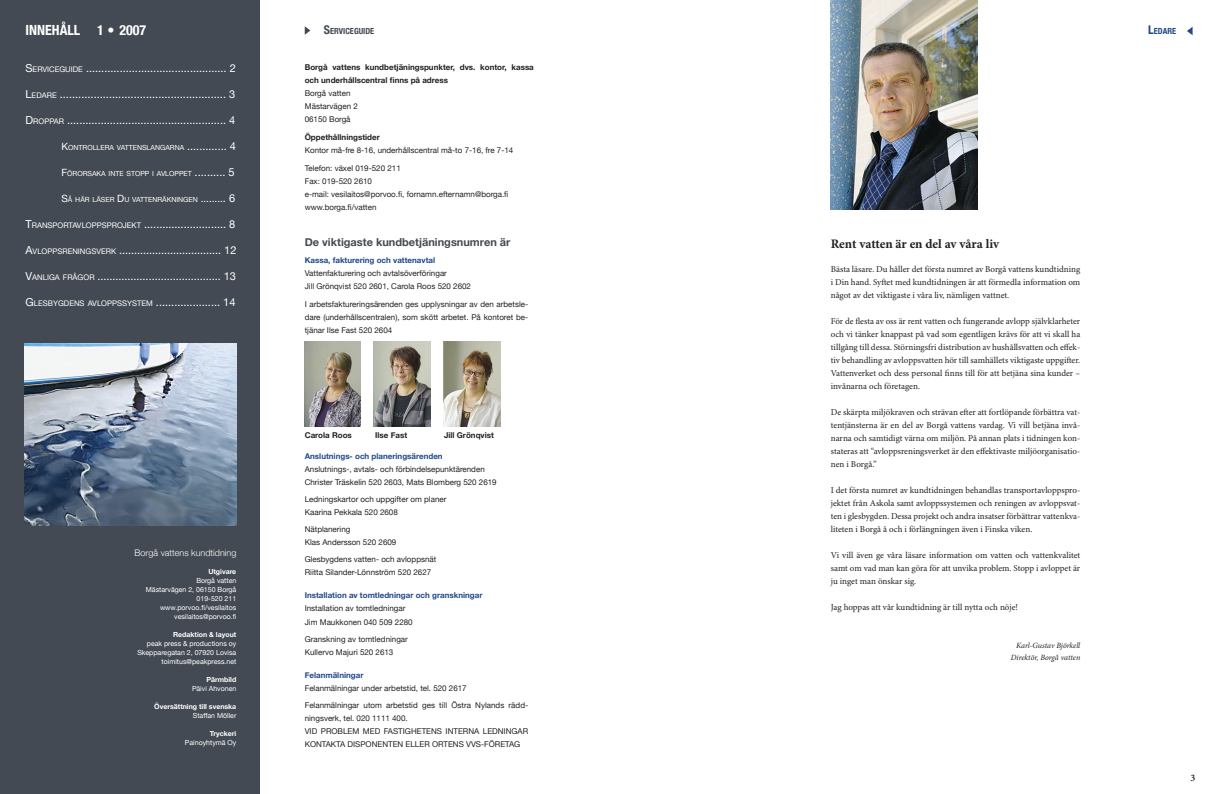
<style>
.page{position:relative;width:1219px;height:794px;background:#fff}
.page>*{position:absolute;margin:0;border:0;box-sizing:border-box;transform-origin:0 0}
.kainalo{font:700 condensed 14px "Helvetica Neue";color:#fff}
.leipis_eka_kappale{font:700 13px "Minion Pro";letter-spacing:-.005em;color:#212125}
.t1{font:11px "Helvetica Neue";color:#fff}
.t2{font:700 11px "Helvetica Neue";color:#444a53}
.loota{font:600 10px "Minion Pro";color:#212125}
.leipis_eka_kappale-2{font:9px/13px "Minion Pro";letter-spacing:-.005em;color:#212125;text-align:justify}
.t3{font:300 9px "Helvetica Neue";color:#fff}
.t4{font:700 condensed 8.4px "Helvetica Neue";color:#444a53}
.t5{font:700 condensed 8.4px "Helvetica Neue";color:#21488b}
.t6{font:8px/13px "Helvetica Neue";color:#212125}
.väliotsikko{font:700 8px/13px "Helvetica Neue";color:#212125}
.t7{font:700 8px "Helvetica Neue";color:#21488b}
.leipis_eka_kappale-3{font:italic 8px "Minion Pro";letter-spacing:-.01em;color:#212125}
.t8{font:7px "Helvetica Neue";color:#fff}
.t9{font:700 7px "Helvetica Neue";color:#fff}
.s1{font-size:7.7px}
.s2{font-size:10px}
.s3{font-size:11px}
.s4{font-size:12px}
</style>
<div class="page">
<div style="left:0;top:0;width:260px;height:794px;background:#444a53"></div>
<svg style="left:305px;top:26px;width:5px;height:9px"></svg>
<svg style="left:1187px;top:27px;width:5px;height:8px"></svg>
<img style="left:831px;top:0;width:146px;height:210px">
<img style="left:304px;top:342px;width:57px;height:85px">
<img style="left:374px;top:342px;width:56px;height:85px">
<img style="left:443px;top:342px;width:57px;height:85px">
<img style="left:25px;top:344px;width:211px;height:181px">
<p class="kainalo" style="left:26px;top:22px;width:122px">INNEHÅLL 1 • 2007</p>
<p class="t1" style="left:26px;top:61px;width:212px">S<span class="s1">ERVICEGUIDE</span> .............................................. 2</p>
<p class="t1" style="left:26px;top:87px;width:211px">L<span class="s1">EDARE</span> ...................................................... 3</p>
<p class="t1" style="left:26px;top:113px;width:211px">D<span class="s1">ROPPAR</span> .................................................... 4</p>
<p class="t8" style="left:62px;top:143px;width:176px"><span class="s2">K</span>ONTROLLERA VATTENSLANGARNA <span class="s3">............. 4</span></p>
<p class="t8" style="left:62px;top:169px;width:175px"><span class="s2">F</span>ÖRORSAKA INTE STOPP I AVLOPPET <span class="s3">.......... 5</span></p>
<p class="t8" style="left:62px;top:195px;width:175px"><span class="s2">S</span>Å HÄR LÄSER <span class="s2">D</span>U VATTENRÄKNINGEN <span class="s2">........</span><span class="s3">. 6</span></p>
<p class="t1" style="left:26px;top:217px;width:211px">T<span class="s1">RANSPORTAVLOPPSPROJEKT</span> ........................... 8</p>
<p class="t1" style="left:26px;top:243px;width:213px">A<span class="s1">VLOPPSRENINGSVERK</span> .................................. 12</p>
<p class="t1" style="left:26px;top:269px;width:212px">V<span class="s1">ANLIGA FRÅGOR</span> ......................................... 13</p>
<p class="t1" style="left:26px;top:295px;width:211px">G<span class="s1">LESBYGDENS AVLOPPSSYSTEM</span> ..................... 14</p>
<p class="t3" style="left:135px;top:547px;width:103px">Borgå vattens kundtidning</p>
<p class="t9" style="left:208px;top:567px;width:30px">Utgivare</p>
<p class="t8" style="left:196px;top:576px;width:41px">Borgå vatten</p>
<p class="t8" style="left:146px;top:585px;width:92px">Mästarvägen 2, 06150 Borgå</p>
<p class="t8" style="left:197px;top:594px;width:41px">019-520 211</p>
<p class="t8" style="left:160px;top:603px;width:78px">www.porvoo.fi/vesilaitos</p>
<p class="t8" style="left:174px;top:612px;width:64px">vesilaitos@porvoo.fi</p>
<p class="t9" style="left:173px;top:630px;width:65px">Redaktion &amp; layout</p>
<p class="t8" style="left:147px;top:639px;width:91px">peak press &amp; productions oy</p>
<p class="t8" style="left:137px;top:648px;width:100px">Skepparegatan 2, 07920 Lovisa</p>
<p class="t8" style="left:162px;top:657px;width:76px">toimitus@peakpress.net</p>
<p class="t9" style="left:206px;top:675px;width:31px">Pärmbild</p>
<p class="t8" style="left:192px;top:684px;width:46px">Päivi Ahvonen</p>
<p class="t9" style="left:154px;top:702px;width:84px">Översättning till svenska</p>
<p class="t8" style="left:193px;top:711px;width:45px">Staffan Möller</p>
<p class="t9" style="left:210px;top:729px;width:28px">Tryckeri</p>
<p class="t8" style="left:185px;top:738px;width:53px">Painoyhtymä Oy</p>
<p class="t4" style="left:324px;top:26px;width:52px"><span class="s4">S</span>ERVICEGUIDE</p>
<p class="t5" style="left:1148px;top:26px;width:29px"><span class="s4">L</span>EDARE</p>
<p class="väliotsikko" style="left:305px;top:60px;width:231px">Borgå vattens kundbetjäningspunkter, dvs. kontor, kassa och underhållscentral finns på adress</p>
<p class="t6" style="left:305px;top:86px;width:47px">Borgå vatten</p>
<p class="t6" style="left:305px;top:99px;width:55px">Mästarvägen 2</p>
<p class="t6" style="left:305px;top:112px;width:47px">06150 Borgå</p>
<p class="väliotsikko" style="left:305px;top:130px;width:77px">Öppethållningstider</p>
<p class="t6" style="left:305px;top:143px;width:210px">Kontor må-fre 8-16, underhållscentral må-to 7-16, fre 7-14</p>
<p class="t6" style="left:305px;top:161px;width:98px">Telefon: växel 019-520 211</p>
<p class="t6" style="left:305px;top:174px;width:69px">Fax: 019-520 2610</p>
<p class="t6" style="left:305px;top:187px;width:205px">e-mail: vesilaitos@porvoo.fi, fornamn.efternamn@borga.fi</p>
<p class="t6" style="left:305px;top:200px;width:73px">www.borga.fi/vatten</p>
<p class="t2" style="left:305px;top:236px;width:207px">De viktigaste kundbetjäningsnumren är</p>
<p class="t7" style="left:305px;top:255px;width:132px">Kassa, fakturering och vattenavtal</p>
<p class="t6" style="left:305px;top:267px;width:144px">Vattenfakturering och avtalsöverföringar</p>
<p class="t6" style="left:305px;top:280px;width:168px">Jill Grönqvist 520 2601, Carola Roos 520 2602</p>
<p class="t6" style="left:305px;top:298px;width:225px;text-align:justify">I arbetsfaktureringsärenden ges upplysningar av den arbetsle&shy;dare (underhållscentralen), som skött arbetet. På kontoret be&shy;tjänar Ilse Fast 520 2604</p>
<p class="väliotsikko" style="left:305px;top:428px;width:49px">Carola Roos</p>
<p class="väliotsikko" style="left:375px;top:428px;width:33px">Ilse Fast</p>
<p class="väliotsikko" style="left:444px;top:428px;width:51px">Jill Grönqvist</p>
<p class="t7" style="left:305px;top:451px;width:139px">Anslutnings- och planeringsärenden</p>
<p class="t6" style="left:305px;top:463px;width:182px">Anslutnings-, avtals- och förbindelsepunktärenden</p>
<p class="t6" style="left:305px;top:476px;width:193px">Christer Träskelin 520 2603, Mats Blomberg 520 2619</p>
<p class="t6" style="left:305px;top:493px;width:143px">Ledningskartor och uppgifter om planer</p>
<p class="t6" style="left:305px;top:506px;width:95px">Kaarina Pekkala 520 2608</p>
<p class="t6" style="left:305px;top:523px;width:47px">Nätplanering</p>
<p class="t6" style="left:305px;top:536px;width:93px">Klas Andersson 520 2609</p>
<p class="t6" style="left:305px;top:553px;width:133px">Glesbygdens vatten- och avloppsnät</p>
<p class="t6" style="left:305px;top:566px;width:128px">Riitta Silander-Lönnström 520 2627</p>
<p class="t7" style="left:305px;top:590px;width:179px">Installation av tomtledningar och granskningar</p>
<p class="t6" style="left:305px;top:602px;width:102px">Installation av tomtledningar</p>
<p class="t6" style="left:305px;top:615px;width:109px">Jim Maukkonen 040 509 2280</p>
<p class="t6" style="left:305px;top:632px;width:105px">Granskning av tomtledningar</p>
<p class="t6" style="left:305px;top:645px;width:90px">Kullervo Majuri 520 2613</p>
<p class="t7" style="left:305px;top:669px;width:60px">Felanmälningar</p>
<p class="t6" style="left:305px;top:681px;width:163px">Felanmälningar under arbetstid, tel. 520 2617</p>
<p class="t6" style="left:305px;top:698px;width:225px">Felanmälningar utom arbetstid ges till Östra Nylands rädd&shy;ningsverk, tel. 020 1111 400.</p>
<p class="t6" style="left:305px;top:724px;width:225px">VID PROBLEM MED FASTIGHETENS INTERNA LEDNINGAR<br>KONTAKTA DISPONENTEN ELLER ORTENS VVS-FÖRETAG</p>
<p class="leipis_eka_kappale" style="left:831px;top:236px;width:170px">Rent vatten är en del av våra liv</p>
<p class="leipis_eka_kappale-2" style="left:831px;top:263px;width:251px">Bästa läsare. Du håller det första numret av Borgå vattens kundtidning i Din hand. Syftet med kundtidningen är att förmedla information om något av det viktigaste i våra liv, nämligen vattnet.</p>
<p class="leipis_eka_kappale-2" style="left:831px;top:315px;width:251px">För de flesta av oss är rent vatten och fungerande avlopp självklarheter och vi tänker knappast på vad som egentligen krävs för att vi skall ha tillgång till dessa. Störningsfri distribution av hushållsvatten och effek&shy;tiv behandling av avloppsvatten hör till samhällets viktigaste uppgifter.<br>Vattenverket och dess personal finns till för att betjäna sina kunder – invånarna och företagen.</p>
<p class="leipis_eka_kappale-2" style="left:831px;top:406px;width:251px">De skärpta miljökraven och strävan efter att fortlöpande förbättra vat&shy;tentjänsterna är en del av Borgå vattens vardag. Vi vill betjäna invå&shy;narna och samtidigt värna om miljön. På annan plats i tidningen kon&shy;stateras att “avloppsreningsverket är den effektivaste miljöorganisatio&shy;nen i Borgå.”</p>
<p class="leipis_eka_kappale-2" style="left:831px;top:484px;width:251px">I det första numret av kundtidningen behandlas transportavloppspro&shy;jektet från Askola samt avloppssystemen och reningen av avloppsvat&shy;ten i glesbygden. Dessa projekt och andra insatser förbättrar vattenkva&shy;liteten i Borgå å och i förlängningen även i Finska viken.</p>
<p class="leipis_eka_kappale-2" style="left:831px;top:549px;width:251px">Vi vill även ge våra läsare information om vatten och vattenkvalitet samt om vad man kan göra för att unvika problem. Stopp i avloppet är ju inget man önskar sig.</p>
<p class="leipis_eka_kappale-2" style="left:831px;top:601px;width:189px">Jag hoppas att vår kundtidning är till nytta och nöje!</p>
<p class="leipis_eka_kappale-3" style="left:1016px;top:641px;width:65px">Karl-Gustav Björkell</p>
<p class="leipis_eka_kappale-3" style="left:1011px;top:653px;width:71px">Direktör, Borgå vatten</p>
<p class="loota" style="left:1190px;top:772px;width:6px">3</p>
</div>
